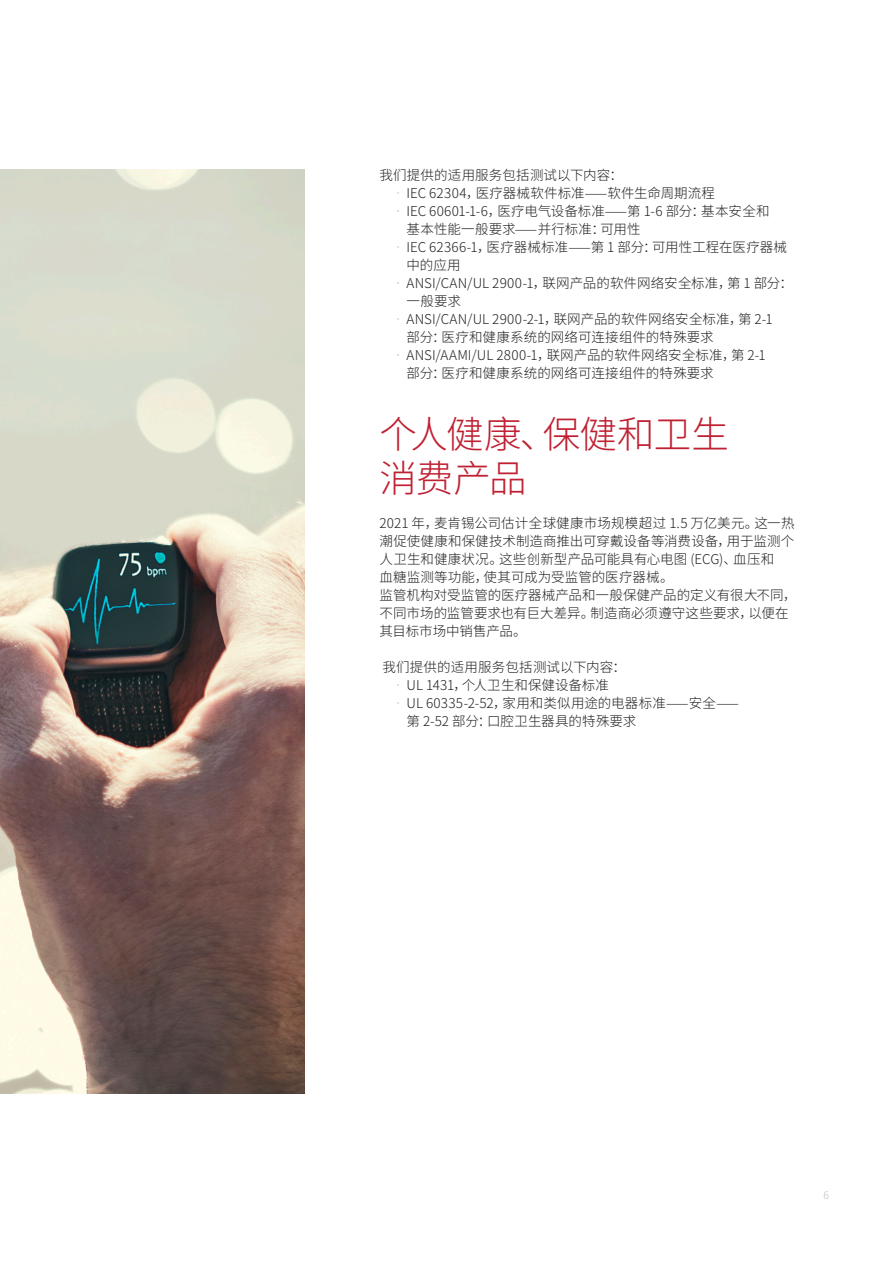
<style>
.page{position:relative;width:893px;height:1263px;background:#fff}
.page>*{position:absolute;margin:0;border:0;box-sizing:border-box;transform-origin:0 0}
.Interior_Headline{font:300 37.5px/43.5px "Noto Sans CJ Ksc";letter-spacing:-.025em;color:#c02032}
.Body_Copy{font:300 13.5px/18px "Noto Sans CJ Ksc";letter-spacing:.005em;color:#231f20}
.Page_Number_Right{font:300 10.5px "Noto Sans CJ Ksc";color:#bcbec0}
.s1{color:#bcbec0}
</style>
<div class="page">
<img style="left:0;top:169px;width:305px;height:925px">
<p class="Body_Copy" style="left:379px;top:166px;width:245px">我们提供的适用服务包括测试以下内容：</p>
<p class="Body_Copy" style="left:391px;top:184px;width:325px"><span class="s1">•</span>IEC 62304，医疗器械软件标准——软件生命周期流程</p>
<p class="Body_Copy" style="left:406px;top:202px;width:364px;text-indent:-15px"><span class="s1">•</span>IEC 60601-1-6，医疗电气设备标准——第 1-6 部分：基本安全和基本性能一般要求——并行标准：可用性</p>
<p class="Body_Copy" style="left:406px;top:238px;width:382px;text-indent:-15px"><span class="s1">•</span>IEC 62366-1，医疗器械标准——第 1 部分：可用性工程在医疗器械中的应用</p>
<p class="Body_Copy" style="left:406px;top:274px;width:388px;text-indent:-15px"><span class="s1">•</span>ANSI/CAN/UL 2900-1，联网产品的软件网络安全标准，第 1 部分：一般要求</p>
<p class="Body_Copy" style="left:406px;top:310px;width:368px;text-indent:-15px"><span class="s1">•</span>ANSI/CAN/UL 2900-2-1，联网产品的软件网络安全标准，第 2-1部分：医疗和健康系统的网络可连接组件的特殊要求</p>
<p class="Body_Copy" style="left:406px;top:346px;width:361px;text-indent:-15px"><span class="s1">•</span>ANSI/AAMI/UL 2800-1，联网产品的软件网络安全标准，第 2-1部分：医疗和健康系统的网络可连接组件的特殊要求</p>
<p class="Interior_Headline" style="left:379px;top:414px;width:351px">个人健康、保健和卫生消费产品</p>
<p class="Body_Copy" style="left:379px;top:514px;width:417px">2021 年，麦肯锡公司估计全球健康市场规模超过 1.5 万亿美元。这一热潮促使健康和保健技术制造商推出可穿戴设备等消费设备，用于监测个人卫生和健康状况。这些创新型产品可能具有心电图 (ECG)、血压和<br>血糖监测等功能，使其可成为受监管的医疗器械。</p>
<p class="Body_Copy" style="left:379px;top:586px;width:419px">监管机构对受监管的医疗器械产品和一般保健产品的定义有很大不同，不同市场的监管要求也有巨大差异。制造商必须遵守这些要求，以便在其目标市场中销售产品。</p>
<p class="Body_Copy" style="left:382px;top:658px;width:245px">我们提供的适用服务包括测试以下内容：</p>
<p class="Body_Copy" style="left:391px;top:676px;width:219px"><span class="s1">•</span>UL 1431，个人卫生和保健设备标准</p>
<p class="Body_Copy" style="left:406px;top:694px;width:334px;text-indent:-15px"><span class="s1">•</span>UL 60335-2-52，家用和类似用途的电器标准——安全——第 2-52 部分：口腔卫生器具的特殊要求</p>
<p class="Page_Number_Right" style="left:823px;top:1189px;width:7px">6</p>
</div>
